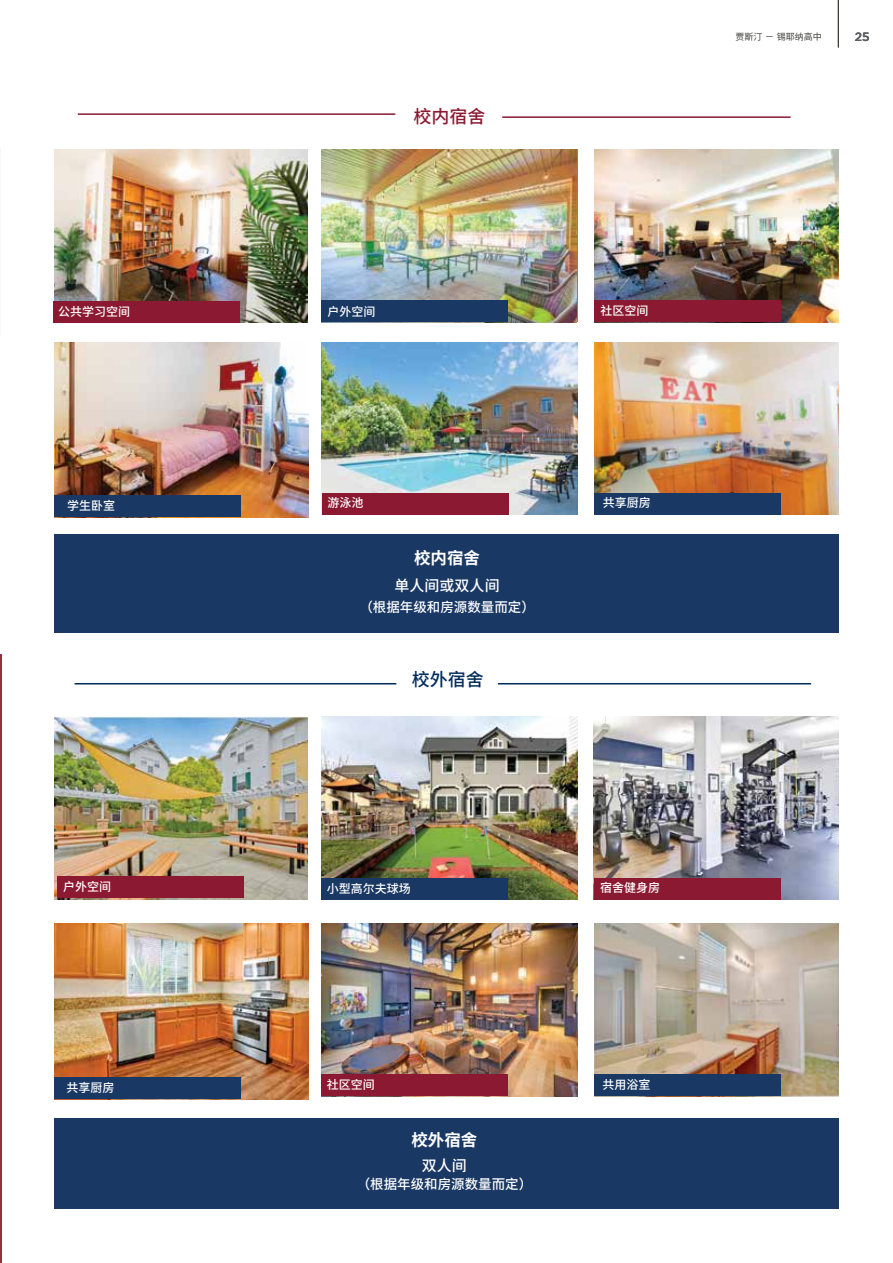
<style>
.page{position:relative;width:893px;height:1263px;background:#fff}
.page>*{position:absolute;margin:0;border:0;box-sizing:border-box;transform-origin:0 0}
.t1{font:500 18px "Noto Sans CJ Ksc";color:#002c5b}
.t2{font:500 18px "Noto Sans CJ Ksc";color:#8b1931}
.t3{font:700 16.5px "Noto Sans CJ Ksc";color:#fff}
.t4{font:500 15px "Noto Sans CJ Ksc";color:#fff}
.t5{font:500 13.5px "Noto Sans CJ Ksc";color:#fff}
.t6{font:500 12px "Noto Sans CJ Ksc";color:#fff}
.t7{font:500 12px "Gotham";color:#5e5f62}
.t8{font:9px "Noto Sans CJ Ksc";color:#3e3e39}
</style>
<div class="page">
<hr style="left:0;top:654px;width:2px;height:609px;background:#94313d">
<hr style="left:838px;top:0;width:1px;height:47px;background:#3e3e39">
<img style="left:54px;top:150px;width:254px;height:172px">
<div style="left:53px;top:301px;width:186px;height:22px;background:#8b1931"></div>
<img style="left:54px;top:342px;width:255px;height:176px">
<div style="left:54px;top:495px;width:187px;height:22px;background:#193864"></div>
<img style="left:321px;top:150px;width:256px;height:172px">
<div style="left:321px;top:301px;width:187px;height:21px;background:#193864"></div>
<img style="left:322px;top:342px;width:256px;height:172px">
<div style="left:322px;top:493px;width:186px;height:21px;background:#8b1931"></div>
<img style="left:594px;top:150px;width:245px;height:172px">
<div style="left:594px;top:300px;width:187px;height:22px;background:#8b1931"></div>
<img style="left:594px;top:342px;width:245px;height:172px">
<div style="left:594px;top:493px;width:187px;height:21px;background:#193864"></div>
<img style="left:54px;top:924px;width:254px;height:175px">
<svg style="left:307px;top:851px;width:1px;height:36px"></svg>
<img style="left:321px;top:924px;width:257px;height:172px">
<img style="left:321px;top:716px;width:256px;height:183px">
<img style="left:54px;top:716px;width:253px;height:183px">
<img style="left:594px;top:924px;width:245px;height:172px">
<img style="left:594px;top:716px;width:244px;height:183px">
<div style="left:54px;top:1077px;width:187px;height:22px;background:#193864"></div>
<div style="left:321px;top:878px;width:187px;height:22px;background:#193864"></div>
<div style="left:321px;top:1074px;width:187px;height:22px;background:#8b1931"></div>
<div style="left:594px;top:877px;width:186px;height:22px;background:#8b1931"></div>
<div style="left:594px;top:1074px;width:187px;height:22px;background:#193864"></div>
<hr style="left:75px;top:683px;width:321px;height:1px;background:#002c5b">
<hr style="left:498px;top:683px;width:313px;height:1px;background:#002c5b">
<div style="left:57px;top:876px;width:186px;height:22px;background:#8b1931"></div>
<hr style="left:502px;top:116px;width:289px;height:2px;background:#8b1931">
<hr style="left:78px;top:113px;width:317px;height:2px;background:#8b1931">
<div style="left:54px;top:535px;width:785px;height:98px;background:#193864"></div>
<div style="left:54px;top:1119px;width:785px;height:90px;background:#193864"></div>
<p class="t8" style="left:735px;top:32px;width:88px">贾斯汀－锡耶纳高中</p>
<p class="t7" style="left:855px;top:29px;width:16px">25</p>
<h1 class="t2" style="left:414px;top:106px;width:73px">校内宿舍</h1>
<p class="t6" style="left:58px;top:304px;width:73px">公共学习空间</p>
<p class="t6" style="left:327px;top:304px;width:49px">户外空间</p>
<p class="t6" style="left:601px;top:304px;width:49px">社区空间</p>
<p class="t6" style="left:67px;top:499px;width:49px">学生卧室</p>
<p class="t6" style="left:327px;top:496px;width:37px">游泳池</p>
<p class="t6" style="left:603px;top:496px;width:49px">共享厨房</p>
<h2 class="t3" style="left:414px;top:548px;width:67px">校内宿舍</h2>
<p class="t4" style="left:395px;top:576px;width:106px">单人间或双人间</p>
<p class="t5" style="left:359px;top:599px;width:177px">（根据年级和房源数量而定）</p>
<h1 class="t1" style="left:412px;top:670px;width:73px">校外宿舍</h1>
<p class="t6" style="left:63px;top:880px;width:50px">户外空间</p>
<p class="t6" style="left:327px;top:882px;width:86px">小型高尔夫球场</p>
<p class="t6" style="left:600px;top:881px;width:61px">宿舍健身房</p>
<p class="t6" style="left:67px;top:1081px;width:49px">共享厨房</p>
<p class="t6" style="left:327px;top:1078px;width:49px">社区空间</p>
<p class="t6" style="left:602px;top:1078px;width:49px">共用浴室</p>
<h2 class="t3" style="left:411px;top:1130px;width:67px">校外宿舍</h2>
<p class="t4" style="left:422px;top:1157px;width:46px">双人间</p>
<p class="t5" style="left:357px;top:1177px;width:177px">（根据年级和房源数量而定）</p>
</div>
